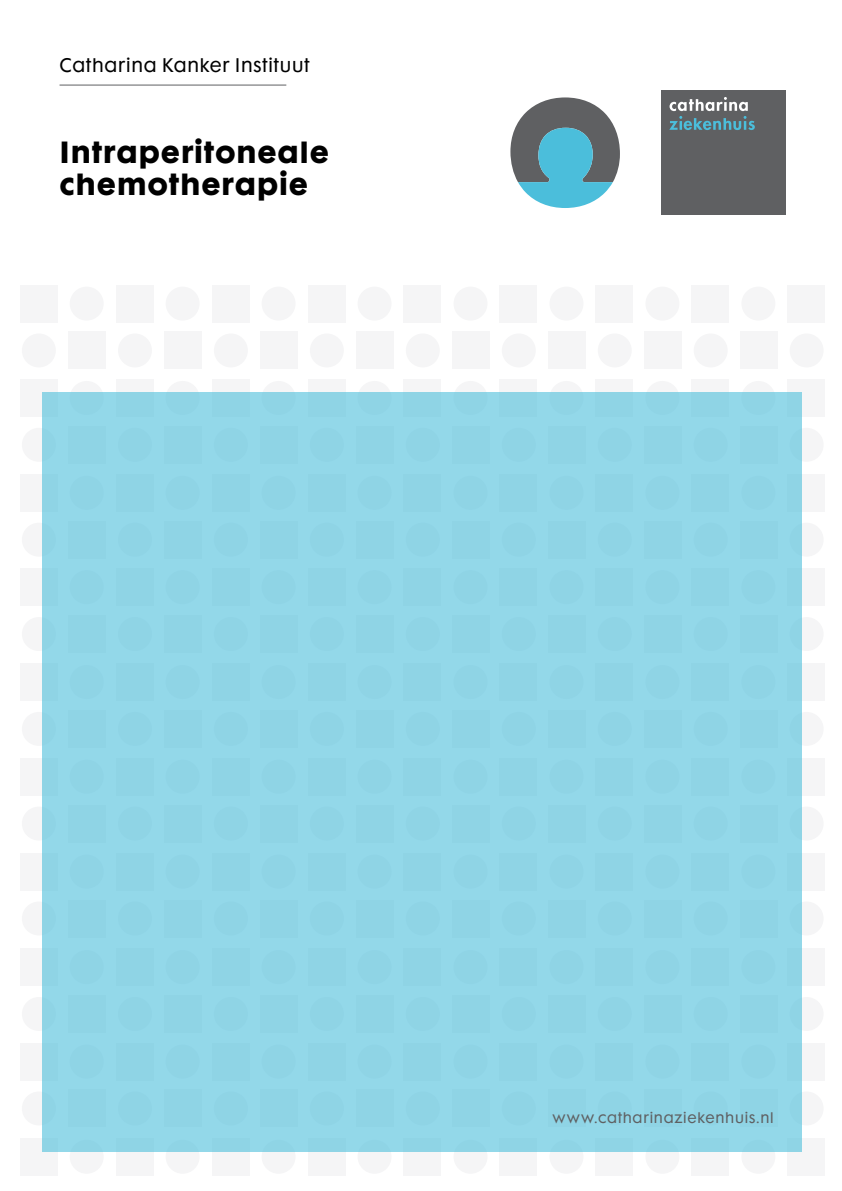
<style>
.page{position:relative;width:842px;height:1191px;background:#fff}
.page>*{position:absolute;margin:0;border:0;box-sizing:border-box;transform-origin:0 0}
.t1{font:700 28px/32px "Cg Futura Maxi";letter-spacing:.035em;color:#000}
.t2{font:18px "Cg Futura Maxi";letter-spacing:.045em;color:#000}
.t3{font:14px "Cg Futura Maxi";letter-spacing:.055em;color:#5f6062}
</style>
<div class="page">
<div style="left:70px;top:287px;width:34px;height:33px;background:#f5f5f6;border-radius:50%"></div>
<div style="left:116px;top:285px;width:37px;height:37px;background:#f5f5f6"></div>
<div style="left:166px;top:287px;width:34px;height:33px;background:#f5f5f6;border-radius:50%"></div>
<div style="left:212px;top:285px;width:37px;height:37px;background:#f5f5f6"></div>
<div style="left:262px;top:287px;width:34px;height:33px;background:#f5f5f6;border-radius:50%"></div>
<div style="left:308px;top:285px;width:37px;height:37px;background:#f5f5f6"></div>
<div style="left:358px;top:287px;width:33px;height:33px;background:#f5f5f6;border-radius:50%"></div>
<div style="left:404px;top:285px;width:37px;height:37px;background:#f5f5f6"></div>
<div style="left:454px;top:287px;width:33px;height:33px;background:#f5f5f6;border-radius:50%"></div>
<div style="left:500px;top:285px;width:37px;height:37px;background:#f5f5f6"></div>
<div style="left:549px;top:287px;width:34px;height:33px;background:#f5f5f6;border-radius:50%"></div>
<div style="left:596px;top:285px;width:37px;height:37px;background:#f5f5f6"></div>
<div style="left:645px;top:287px;width:34px;height:33px;background:#f5f5f6;border-radius:50%"></div>
<div style="left:692px;top:285px;width:37px;height:37px;background:#f5f5f6"></div>
<div style="left:741px;top:287px;width:34px;height:33px;background:#f5f5f6;border-radius:50%"></div>
<div style="left:788px;top:285px;width:37px;height:37px;background:#f5f5f6"></div>
<div style="left:20px;top:285px;width:37px;height:37px;background:#f5f5f6"></div>
<div style="left:118px;top:333px;width:34px;height:34px;background:#f5f5f6;border-radius:50%"></div>
<div style="left:164px;top:332px;width:38px;height:37px;background:#f5f5f6"></div>
<div style="left:214px;top:333px;width:34px;height:34px;background:#f5f5f6;border-radius:50%"></div>
<div style="left:260px;top:332px;width:37px;height:37px;background:#f5f5f6"></div>
<div style="left:310px;top:333px;width:34px;height:34px;background:#f5f5f6;border-radius:50%"></div>
<div style="left:356px;top:332px;width:37px;height:37px;background:#f5f5f6"></div>
<div style="left:406px;top:333px;width:34px;height:34px;background:#f5f5f6;border-radius:50%"></div>
<div style="left:452px;top:332px;width:37px;height:37px;background:#f5f5f6"></div>
<div style="left:502px;top:333px;width:34px;height:34px;background:#f5f5f6;border-radius:50%"></div>
<div style="left:548px;top:332px;width:37px;height:37px;background:#f5f5f6"></div>
<div style="left:598px;top:333px;width:34px;height:34px;background:#f5f5f6;border-radius:50%"></div>
<div style="left:644px;top:332px;width:37px;height:37px;background:#f5f5f6"></div>
<div style="left:694px;top:333px;width:34px;height:34px;background:#f5f5f6;border-radius:50%"></div>
<div style="left:740px;top:332px;width:37px;height:37px;background:#f5f5f6"></div>
<div style="left:790px;top:333px;width:34px;height:34px;background:#f5f5f6;border-radius:50%"></div>
<div style="left:22px;top:333px;width:34px;height:34px;background:#f5f5f6;border-radius:50%"></div>
<div style="left:68px;top:332px;width:37px;height:37px;background:#f5f5f6"></div>
<div style="left:70px;top:381px;width:34px;height:34px;background:#f5f5f6;border-radius:50%"></div>
<div style="left:116px;top:379px;width:37px;height:37px;background:#f5f5f6"></div>
<div style="left:166px;top:381px;width:34px;height:34px;background:#f5f5f6;border-radius:50%"></div>
<div style="left:212px;top:379px;width:37px;height:37px;background:#f5f5f6"></div>
<div style="left:262px;top:381px;width:34px;height:34px;background:#f5f5f6;border-radius:50%"></div>
<div style="left:308px;top:379px;width:37px;height:37px;background:#f5f5f6"></div>
<div style="left:358px;top:381px;width:33px;height:34px;background:#f5f5f6;border-radius:50%"></div>
<div style="left:404px;top:379px;width:37px;height:37px;background:#f5f5f6"></div>
<div style="left:454px;top:381px;width:33px;height:34px;background:#f5f5f6;border-radius:50%"></div>
<div style="left:500px;top:379px;width:37px;height:37px;background:#f5f5f6"></div>
<div style="left:549px;top:381px;width:34px;height:34px;background:#f5f5f6;border-radius:50%"></div>
<div style="left:596px;top:379px;width:37px;height:37px;background:#f5f5f6"></div>
<div style="left:645px;top:381px;width:34px;height:34px;background:#f5f5f6;border-radius:50%"></div>
<div style="left:692px;top:379px;width:37px;height:37px;background:#f5f5f6"></div>
<div style="left:741px;top:381px;width:34px;height:34px;background:#f5f5f6;border-radius:50%"></div>
<div style="left:788px;top:379px;width:37px;height:37px;background:#f5f5f6"></div>
<div style="left:20px;top:379px;width:37px;height:37px;background:#f5f5f6"></div>
<div style="left:790px;top:428px;width:34px;height:34px;background:#f5f5f6;border-radius:50%"></div>
<div style="left:22px;top:428px;width:34px;height:34px;background:#f5f5f6;border-radius:50%"></div>
<div style="left:788px;top:474px;width:37px;height:37px;background:#f5f5f6"></div>
<div style="left:20px;top:474px;width:37px;height:37px;background:#f5f5f6"></div>
<div style="left:790px;top:523px;width:34px;height:33px;background:#f5f5f6;border-radius:50%"></div>
<div style="left:22px;top:523px;width:34px;height:33px;background:#f5f5f6;border-radius:50%"></div>
<div style="left:788px;top:568px;width:37px;height:38px;background:#f5f5f6"></div>
<div style="left:20px;top:568px;width:37px;height:38px;background:#f5f5f6"></div>
<div style="left:790px;top:617px;width:34px;height:34px;background:#f5f5f6;border-radius:50%"></div>
<div style="left:22px;top:617px;width:34px;height:34px;background:#f5f5f6;border-radius:50%"></div>
<div style="left:788px;top:663px;width:37px;height:37px;background:#f5f5f6"></div>
<div style="left:20px;top:663px;width:37px;height:37px;background:#f5f5f6"></div>
<div style="left:790px;top:712px;width:34px;height:34px;background:#f5f5f6;border-radius:50%"></div>
<div style="left:22px;top:712px;width:34px;height:34px;background:#f5f5f6;border-radius:50%"></div>
<div style="left:788px;top:758px;width:37px;height:37px;background:#f5f5f6"></div>
<div style="left:20px;top:758px;width:37px;height:37px;background:#f5f5f6"></div>
<div style="left:790px;top:806px;width:34px;height:34px;background:#f5f5f6;border-radius:50%"></div>
<div style="left:22px;top:806px;width:34px;height:34px;background:#f5f5f6;border-radius:50%"></div>
<div style="left:788px;top:853px;width:37px;height:37px;background:#f5f5f6"></div>
<div style="left:20px;top:853px;width:37px;height:37px;background:#f5f5f6"></div>
<div style="left:790px;top:901px;width:34px;height:34px;background:#f5f5f6;border-radius:50%"></div>
<div style="left:22px;top:901px;width:34px;height:34px;background:#f5f5f6;border-radius:50%"></div>
<div style="left:788px;top:948px;width:37px;height:37px;background:#f5f5f6"></div>
<div style="left:20px;top:948px;width:37px;height:37px;background:#f5f5f6"></div>
<div style="left:790px;top:997px;width:34px;height:34px;background:#f5f5f6;border-radius:50%"></div>
<div style="left:22px;top:997px;width:34px;height:34px;background:#f5f5f6;border-radius:50%"></div>
<div style="left:788px;top:1043px;width:37px;height:37px;background:#f5f5f6"></div>
<div style="left:20px;top:1043px;width:37px;height:37px;background:#f5f5f6"></div>
<div style="left:790px;top:1091px;width:34px;height:34px;background:#f5f5f6;border-radius:50%"></div>
<div style="left:22px;top:1091px;width:34px;height:34px;background:#f5f5f6;border-radius:50%"></div>
<div style="left:70px;top:1139px;width:34px;height:34px;background:#f5f5f6;border-radius:50%"></div>
<div style="left:116px;top:1138px;width:37px;height:37px;background:#f5f5f6"></div>
<div style="left:166px;top:1139px;width:34px;height:34px;background:#f5f5f6;border-radius:50%"></div>
<div style="left:212px;top:1138px;width:37px;height:37px;background:#f5f5f6"></div>
<div style="left:262px;top:1139px;width:34px;height:34px;background:#f5f5f6;border-radius:50%"></div>
<div style="left:308px;top:1138px;width:37px;height:37px;background:#f5f5f6"></div>
<div style="left:358px;top:1139px;width:33px;height:34px;background:#f5f5f6;border-radius:50%"></div>
<div style="left:404px;top:1138px;width:37px;height:37px;background:#f5f5f6"></div>
<div style="left:454px;top:1139px;width:33px;height:34px;background:#f5f5f6;border-radius:50%"></div>
<div style="left:500px;top:1138px;width:37px;height:37px;background:#f5f5f6"></div>
<div style="left:549px;top:1139px;width:34px;height:34px;background:#f5f5f6;border-radius:50%"></div>
<div style="left:596px;top:1138px;width:37px;height:37px;background:#f5f5f6"></div>
<div style="left:645px;top:1139px;width:34px;height:34px;background:#f5f5f6;border-radius:50%"></div>
<div style="left:692px;top:1138px;width:37px;height:37px;background:#f5f5f6"></div>
<div style="left:741px;top:1139px;width:34px;height:34px;background:#f5f5f6;border-radius:50%"></div>
<div style="left:788px;top:1138px;width:37px;height:37px;background:#f5f5f6"></div>
<div style="left:20px;top:1138px;width:37px;height:37px;background:#f5f5f6"></div>
<div style="left:43px;top:392px;width:759px;height:760px;background:#8fd4e5"></div>
<hr style="left:60px;top:85px;width:226px;height:1px;background:#5f6062">
<svg style="left:510px;top:97px;width:110px;height:111px"></svg>
<div style="left:661px;top:90px;width:124px;height:125px;background:#5f6062"></div>
<svg style="left:669px;top:97px;width:86px;height:33px"></svg>
<p class="t2" style="left:60px;top:54px;width:252px">Catharina Kanker Instituut</p>
<p class="t1" style="left:60px;top:137px;width:271px">Intraperitoneale chemotherapie</p>
<p class="t3" style="left:552px;top:1109px;width:223px">www.catharinaziekenhuis.nl</p>
</div>
